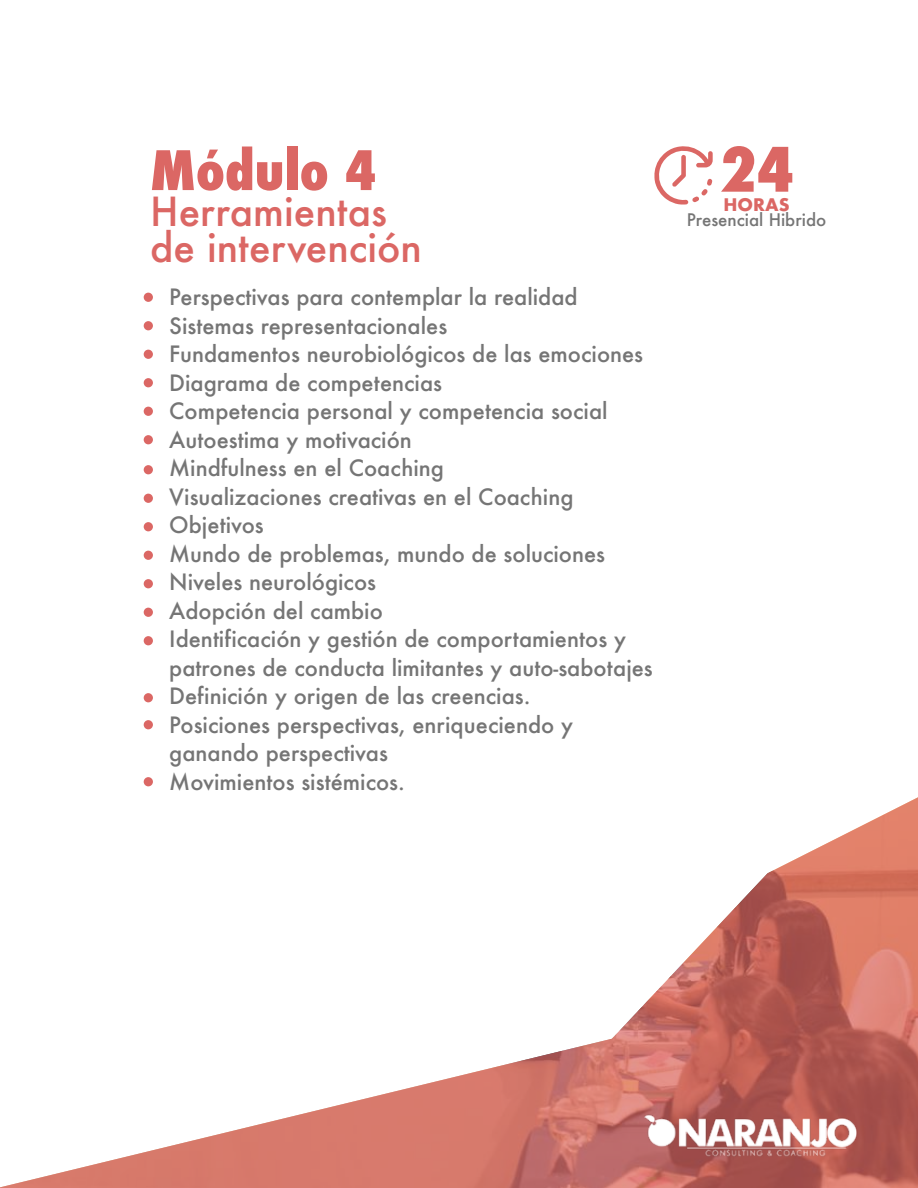
<style>
.page{position:relative;width:918px;height:1188px;background:#fff}
.page>*{position:absolute;margin:0;border:0;box-sizing:border-box;transform-origin:0 0}
.t1{font:800 condensed 59.55px "Futura";color:#db6764;scale:1.06 1}
.t2{font:800 condensed 52.8px "Futura";color:#db6764}
.t3{font:500 39px/36px "Futura";color:#db6764}
.t4{font:500 21.9px/28.5px "Futura";color:#757575}
.t5{font:500 16.95px "Futura";color:#757575}
.t6{font:700 16.95px "Futura";color:#db6764}
</style>
<div class="page">
<svg style="left:0;top:797px;width:918px;height:391px"></svg>
<img style="left:640px;top:1106px;width:227px;height:56px">
<svg style="left:654px;top:146px;width:59px;height:59px"></svg>
<div style="left:144px;top:293px;width:9px;height:9px;background:#db6764;border-radius:50%"></div>
<div style="left:144px;top:321px;width:9px;height:9px;background:#db6764;border-radius:50%"></div>
<div style="left:144px;top:350px;width:9px;height:9px;background:#db6764;border-radius:50%"></div>
<div style="left:144px;top:378px;width:9px;height:9px;background:#db6764;border-radius:50%"></div>
<div style="left:144px;top:407px;width:9px;height:9px;background:#db6764;border-radius:50%"></div>
<div style="left:144px;top:435px;width:9px;height:9px;background:#db6764;border-radius:50%"></div>
<div style="left:144px;top:465px;width:9px;height:9px;background:#db6764;border-radius:50%"></div>
<div style="left:144px;top:494px;width:9px;height:9px;background:#db6764;border-radius:50%"></div>
<div style="left:144px;top:522px;width:9px;height:9px;background:#db6764;border-radius:50%"></div>
<div style="left:144px;top:551px;width:9px;height:9px;background:#db6764;border-radius:50%"></div>
<div style="left:144px;top:579px;width:9px;height:9px;background:#db6764;border-radius:50%"></div>
<div style="left:144px;top:608px;width:9px;height:9px;background:#db6764;border-radius:50%"></div>
<div style="left:144px;top:636px;width:9px;height:9px;background:#db6764;border-radius:50%"></div>
<div style="left:144px;top:693px;width:9px;height:9px;background:#db6764;border-radius:50%"></div>
<div style="left:144px;top:720px;width:9px;height:9px;background:#db6764;border-radius:50%"></div>
<div style="left:144px;top:777px;width:9px;height:9px;background:#db6764;border-radius:50%"></div>
<h2 class="t2" style="left:150px;top:135px;width:228px">Módulo 4</h2>
<h3 class="t3" style="left:150px;top:193px;width:273px">Herramientas de intervención</h3>
<p class="t4" style="left:169px;top:283px;width:485px">Perspectivas para contemplar la realidad Sistemas representacionales<br>Fundamentos neurobiológicos de las emociones Diagrama de competencias<br>Competencia personal y competencia social Autoestima y motivación<br>Mindfulness en el Coaching<br>Visualizaciones creativas en el Coaching Objetivos<br>Mundo de problemas, mundo de soluciones Niveles neurológicos<br>Adopción del cambio<br>Identificación y gestión de comportamientos y patrones de conducta limitantes y auto-sabotajes Definición y origen de las creencias.<br>Posiciones perspectivas, enriqueciendo y ganando perspectivas<br>Movimientos sistémicos.</p>
<h1 class="t1" style="left:719px;top:129px;width:72px">24</h1>
<p class="t6" style="left:724px;top:193px;width:68px">HORAS</p>
<p class="t5" style="left:687px;top:208px;width:141px">Presencial Hibrido</p>
</div>
